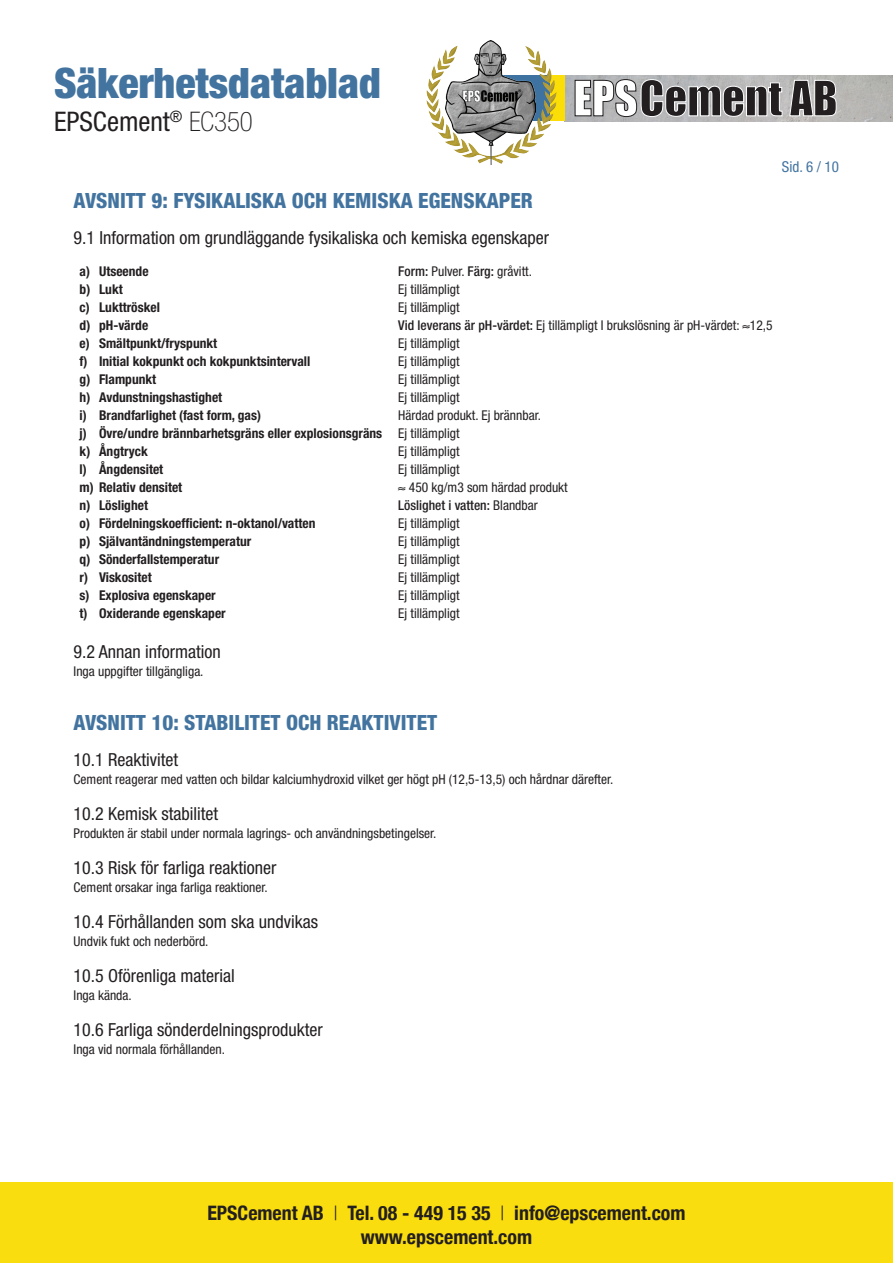
<style>
.page{position:relative;width:893px;height:1263px;background:#fff}
.page>*{position:absolute;margin:0;border:0;box-sizing:border-box;transform-origin:0 0}
.t1{font:900 condensed 42px "Helvetica Neue";color:#4374a0}
.t2{font:condensed 27px "Helvetica Neue";color:#231f20}
.t3{font:800 condensed 21px "Helvetica Neue";color:#4374a0}
.t4{font:700 condensed 19.95px/23.9px "Helvetica Neue";color:#231f20;text-align:center}
.t5{font:condensed 18px "Helvetica Neue";color:#231f20}
.t6{font:condensed 15px "Helvetica Neue";color:#4374a0}
.t7{font:condensed 13.5px/18px "Helvetica Neue";color:#231f20}
.t8{font:700 condensed 13.5px/18px "Helvetica Neue";color:#231f20}
.s1{font-weight:100}
.s2{font-weight:500}
.s3{font-weight:300}
</style>
<div class="page">
<div style="left:0;top:1182px;width:893px;height:81px;background:#fadd0e"></div>
<img style="left:564px;top:75px;width:329px;height:46px">
<div style="left:550px;top:75px;width:14px;height:46px;background:#fbdd07"></div>
<svg style="left:574px;top:79px;width:263px;height:38px;background:#8a8889"></svg>
<div style="left:425px;top:43px;width:132px;height:122px;background:#231f20;opacity:.5"></div>
<img style="left:446px;top:40px;width:90px;height:124px">
<h1 class="t1" style="left:54px;top:57px;width:328px">Säkerhetsdatablad</h1>
<h2 class="t2" style="left:54px;top:106px;width:200px">EPSCement<sup>®</sup> <span class="s1">EC350</span></h2>
<h3 class="t3" style="left:74px;top:188px;width:461px">AVSNITT 9: FYSIKALISKA OCH KEMISKA EGENSKAPER</h3>
<h3 class="t5" style="left:74px;top:228px;width:477px">9.1 Information om grundläggande fysikaliska och kemiska egenskaper</h3>
<p class="t8" style="left:80px;top:262px;width:304px">a) Utseende<br>b) Lukt<br>c) Lukttröskel<br>d) pH-värde<br>e) Smältpunkt/fryspunkt<br>f) Initial kokpunkt och kokpunktsintervall<br>g) Flampunkt<br>h) Avdunstningshastighet<br>i) Brandfarlighet (fast form, gas)<br>j) Övre/undre brännbarhetsgräns eller explosionsgräns k) Ångtryck<br>l) Ångdensitet<br>m) Relativ densitet<br>n) Löslighet<br>o) Fördelningskoefficient: n-oktanol/vatten<br>p) Självantändningstemperatur<br>q) Sönderfallstemperatur<br>r) Viskositet<br>s) Explosiva egenskaper<br>t) Oxiderande egenskaper</p>
<p class="t7" style="left:398px;top:262px;width:376px"><span class="s2">Form:</span> Pulver. <span class="s2">Färg:</span> gråvitt.<br>Ej tillämpligt<br>Ej tillämpligt<br><span class="s2">Vid leverans är pH-värdet:</span> Ej tillämpligt I brukslösning är pH-värdet: ≈12,5<br>Ej tillämpligt<br>Ej tillämpligt<br>Ej tillämpligt<br>Ej tillämpligt<br>Härdad produkt. Ej brännbar.<br>Ej tillämpligt<br>Ej tillämpligt<br>Ej tillämpligt<br>≈ 450 kg/m3 som härdad produkt<br><span class="s2">Löslighet i vatten:</span> Blandbar<br>Ej tillämpligt<br>Ej tillämpligt<br>Ej tillämpligt<br>Ej tillämpligt<br>Ej tillämpligt<br>Ej tillämpligt</p>
<h3 class="t5" style="left:74px;top:642px;width:149px">9.2 Annan information</h3>
<p class="t7" style="left:74px;top:662px;width:131px">Inga uppgifter tillgängliga.</p>
<h3 class="t3" style="left:74px;top:710px;width:365px">AVSNITT 10: STABILITET OCH REAKTIVITET</h3>
<h3 class="t5" style="left:74px;top:750px;width:106px">10.1 Reaktivitet</h3>
<p class="t7" style="left:74px;top:770px;width:541px">Cement reagerar med vatten och bildar kalciumhydroxid vilket ger högt pH (12,5-13,5) och hårdnar därefter.</p>
<h3 class="t5" style="left:74px;top:804px;width:146px">10.2 Kemisk stabilitet</h3>
<p class="t7" style="left:74px;top:824px;width:364px">Produkten är stabil under normala lagrings- och användningsbetingelser.</p>
<h3 class="t5" style="left:74px;top:858px;width:204px">10.3 Risk för farliga reaktioner</h3>
<p class="t7" style="left:74px;top:878px;width:196px">Cement orsakar inga farliga reaktioner.</p>
<h3 class="t5" style="left:74px;top:912px;width:246px">10.4 Förhållanden som ska undvikas</h3>
<p class="t7" style="left:74px;top:932px;width:136px">Undvik fukt och nederbörd.</p>
<h3 class="t5" style="left:74px;top:966px;width:163px">10.5 Oförenliga material</h3>
<p class="t7" style="left:74px;top:986px;width:60px">Inga kända.</p>
<h3 class="t5" style="left:74px;top:1020px;width:251px">10.6 Farliga sönderdelningsprodukter</h3>
<p class="t7" style="left:74px;top:1040px;width:153px">Inga vid normala förhållanden.</p>
<p class="t6" style="left:782px;top:158px;width:59px">Sid. 6 / 10</p>
<h3 class="t4" style="left:207px;top:1200px;width:480px">EPSCement AB <span class="s3">|</span> Tel. 08 - 449 15 35 <span class="s3">|</span> info@epscement.com www.epscement.com</h3>
</div>
